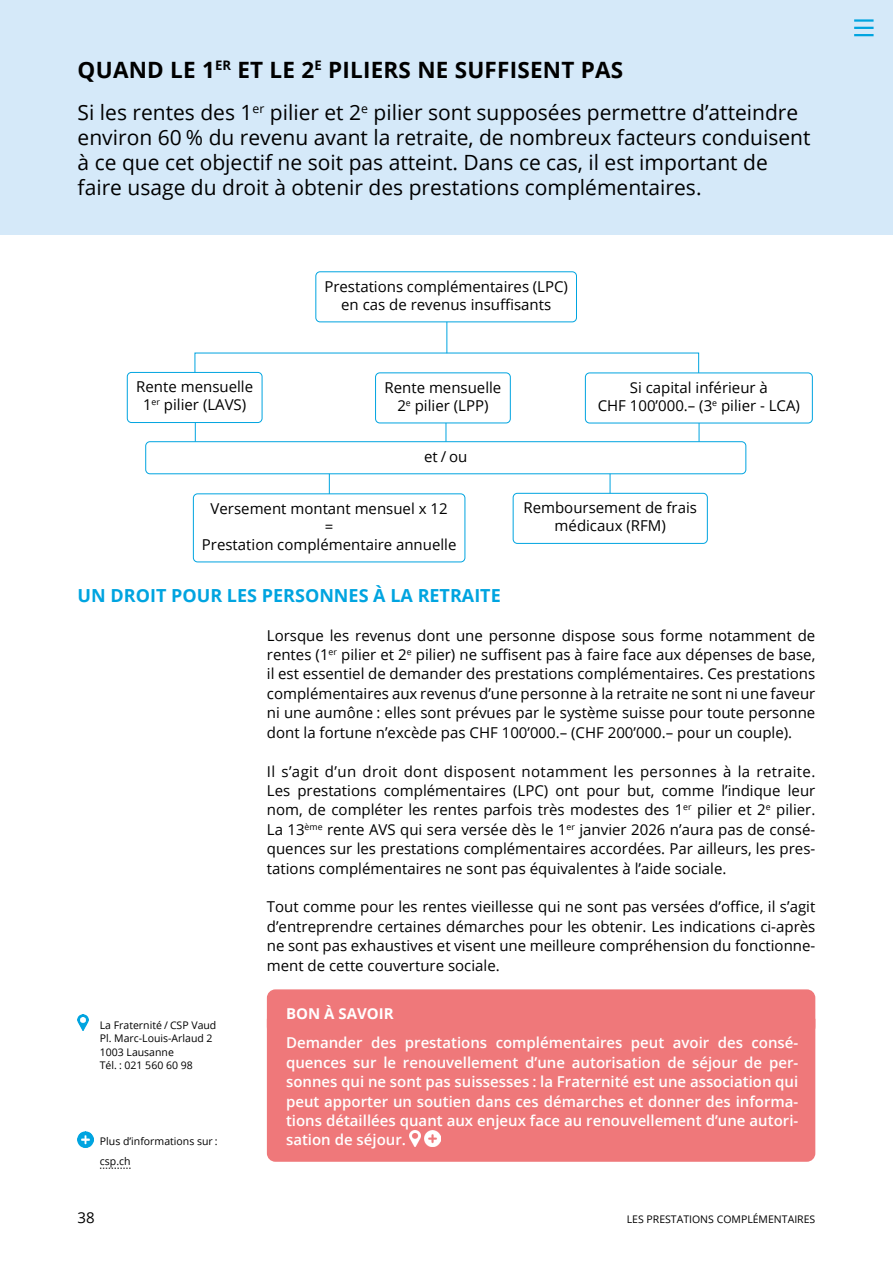
<style>
.page{position:relative;width:893px;height:1263px;background:#fff}
.page>*{position:absolute;margin:0;border:0;box-sizing:border-box;transform-origin:0 0}
.t1{font:700 22.5px "Open Sans";letter-spacing:.01em;color:#000}
.t2{font:21px/25.2px "Open Sans";color:#000}
.t3{font:700 18px "Open Sans";color:#00a4e0}
.t4{font:15px/19.4px "Open Sans";color:#000;text-align:center}
.t5{font:600 15px/19.4px "Open Sans";color:#fff;text-align:justify}
.t6{font:700 15px "Open Sans";color:#fff}
.t7{font:10.5px/13.5px "Open Sans";color:#000}
</style>
<div class="page">
<div style="left:0;top:0;width:893px;height:235px;background:#d5e9f9"></div>
<div style="left:267px;top:989px;width:548px;height:46px;background:#ef787a;border-radius:9px"></div>
<div style="left:267px;top:1029px;width:548px;height:133px;background:#ef787a"></div>
<img style="left:410px;top:1131px;width:11px;height:16px">
<img style="left:425px;top:1131px;width:16px;height:16px">
<hr style="left:447px;top:313px;width:1px;height:40px;background:#00a4e0">
<hr style="left:446px;top:411px;width:1px;height:35px;background:#00a4e0">
<hr style="left:699px;top:411px;width:1px;height:35px;background:#00a4e0">
<hr style="left:195px;top:411px;width:1px;height:35px;background:#00a4e0">
<hr style="left:610px;top:466px;width:1px;height:35px;background:#00a4e0">
<hr style="left:329px;top:470px;width:1px;height:35px;background:#00a4e0">
<div style="left:146px;top:441px;width:600px;height:33px;border:1px solid #00a4e0;border-radius:4px"></div>
<div style="left:316px;top:272px;width:260px;height:50px;background:#fff;border-radius:4px"></div>
<div style="left:316px;top:272px;width:261px;height:50px;border:1px solid #00a4e0;border-radius:4px"></div>
<div style="left:127px;top:372px;width:135px;height:50px;background:#fff;border-radius:4px"></div>
<div style="left:127px;top:372px;width:135px;height:51px;border:1px solid #00a4e0;border-radius:4px"></div>
<div style="left:376px;top:373px;width:134px;height:50px;background:#fff;border-radius:4px"></div>
<div style="left:375px;top:373px;width:135px;height:50px;border:1px solid #00a4e0;border-radius:4px"></div>
<div style="left:585px;top:373px;width:227px;height:50px;background:#fff;border-radius:4px"></div>
<div style="left:585px;top:373px;width:227px;height:50px;border:1px solid #00a4e0;border-radius:4px"></div>
<div style="left:193px;top:494px;width:272px;height:68px;border:1px solid #00a4e0;border-radius:4px"></div>
<div style="left:513px;top:493px;width:194px;height:51px;border:1px solid #00a4e0;border-radius:4px"></div>
<svg style="left:100px;top:1168px;width:31px;height:1px"></svg>
<img style="left:78px;top:1132px;width:16px;height:16px">
<img style="left:77px;top:1014px;width:11px;height:16px">
<hr style="left:854px;top:19px;width:20px;height:3px;background:#00a4e0">
<hr style="left:854px;top:27px;width:20px;height:2px;background:#00a4e0">
<hr style="left:854px;top:34px;width:20px;height:2px;background:#00a4e0">
<h1 class="t1" style="left:78px;top:54px;width:547px">QUAND LE 1<sup>ER</sup> ET LE 2<sup>E</sup> PILIERS NE SUFFISENT PAS</h1>
<p class="t2" style="left:78px;top:99px;width:734px">Si les rentes des 1<sup>er</sup> pilier et 2<sup>e</sup> pilier sont supposées permettre d’atteindre environ 60 % du revenu avant la retraite, de nombreux facteurs conduisent à ce que cet objectif ne soit pas atteint. Dans ce cas, il est important de faire usage du droit à obtenir des prestations complémentaires.</p>
<p class="t4" style="left:324px;top:277px;width:245px;line-height:18px">Prestations complémentaires (LPC) en cas de revenus insuffisants</p>
<p class="t4" style="left:136px;top:378px;width:118px;line-height:18px">Rente mensuelle<br>1<sup>er</sup> pilier (LAVS)</p>
<p class="t4" style="left:384px;top:378px;width:118px;line-height:18px">Rente mensuelle<br>2<sup>e</sup> pilier (LPP)</p>
<p class="t4" style="left:598px;top:378px;width:204px;line-height:18px">Si capital inférieur à<br>CHF 100’000.– (3<sup>e</sup> pilier - LCA)</p>
<p class="t4" style="left:424px;top:446px;width:45px">et / ou</p>
<p class="t4" style="left:202px;top:499px;width:256px;line-height:18px">Versement montant mensuel x 12<br>=<br>Prestation complémentaire annuelle</p>
<p class="t4" style="left:523px;top:498px;width:175px;line-height:18px">Remboursement de frais médicaux (RFM)</p>
<p class="t3" style="left:78px;top:583px;width:425px">UN DROIT POUR LES PERSONNES À LA RETRAITE</p>
<p class="t4" style="left:267px;top:625px;width:550px;text-align:justify">Lorsque les revenus dont une personne dispose sous forme notamment de rentes (1<sup>er</sup> pilier et 2<sup>e</sup> pilier) ne suffisent pas à faire face aux dépenses de base, il est essentiel de demander des prestations complémentaires. Ces prestations complémentaires aux revenus d’une personne à la retraite ne sont ni une faveur ni une aumône : elles sont prévues par le système suisse pour toute personne dont la fortune n’excède pas CHF 100’000.– (CHF 200’000.– pour un couple).</p>
<p class="t4" style="left:267px;top:761px;width:550px;text-align:justify">Il s’agit d’un droit dont disposent notamment les personnes à la retraite.<br>Les prestations complémentaires (LPC) ont pour but, comme l’indique leur nom, de compléter les rentes parfois très modestes des 1<sup>er</sup> pilier et 2<sup>e</sup> pilier.<br>La 13<sup>ème</sup> rente AVS qui sera versée dès le 1<sup>er</sup> janvier 2026 n’aura pas de consé&shy;quences sur les prestations complémentaires accordées. Par ailleurs, les pres&shy;tations complémentaires ne sont pas équivalentes à l’aide sociale.</p>
<p class="t4" style="left:267px;top:897px;width:550px;text-align:justify">Tout comme pour les rentes vieillesse qui ne sont pas versées d’office, il s’agit d’entreprendre certaines démarches pour les obtenir. Les indications ci-après ne sont pas exhaustives et visent une meilleure compréhension du fonctionne&shy;ment de cette couverture sociale.</p>
<p class="t6" style="left:286px;top:1003px;width:109px">BON À SAVOIR</p>
<p class="t5" style="left:286px;top:1033px;width:514px">Demander des prestations complémentaires peut avoir des consé&shy;quences sur le renouvellement d’une autorisation de séjour de per&shy;sonnes qui ne sont pas suissesses : la Fraternité est une association qui peut apporter un soutien dans ces démarches et donner des informa&shy;tions détaillées quant aux enjeux face au renouvellement d’une autori&shy;sation de séjour.</p>
<p class="t7" style="left:100px;top:1018px;width:118px">La Fraternité / CSP Vaud<br>Pl. Marc-Louis-Arlaud 2<br>1003 Lausanne<br>Tél. : 021 560 60 98</p>
<p class="t7" style="left:100px;top:1132px;width:119px;line-height:19.4px">Plus d’informations sur : csp.ch</p>
<p class="t4" style="left:78px;top:1207px;width:19px">38</p>
<p class="t7" style="left:627px;top:1212px;width:190px">LES PRESTATIONS COMPLÉMENTAIRES</p>
</div>
